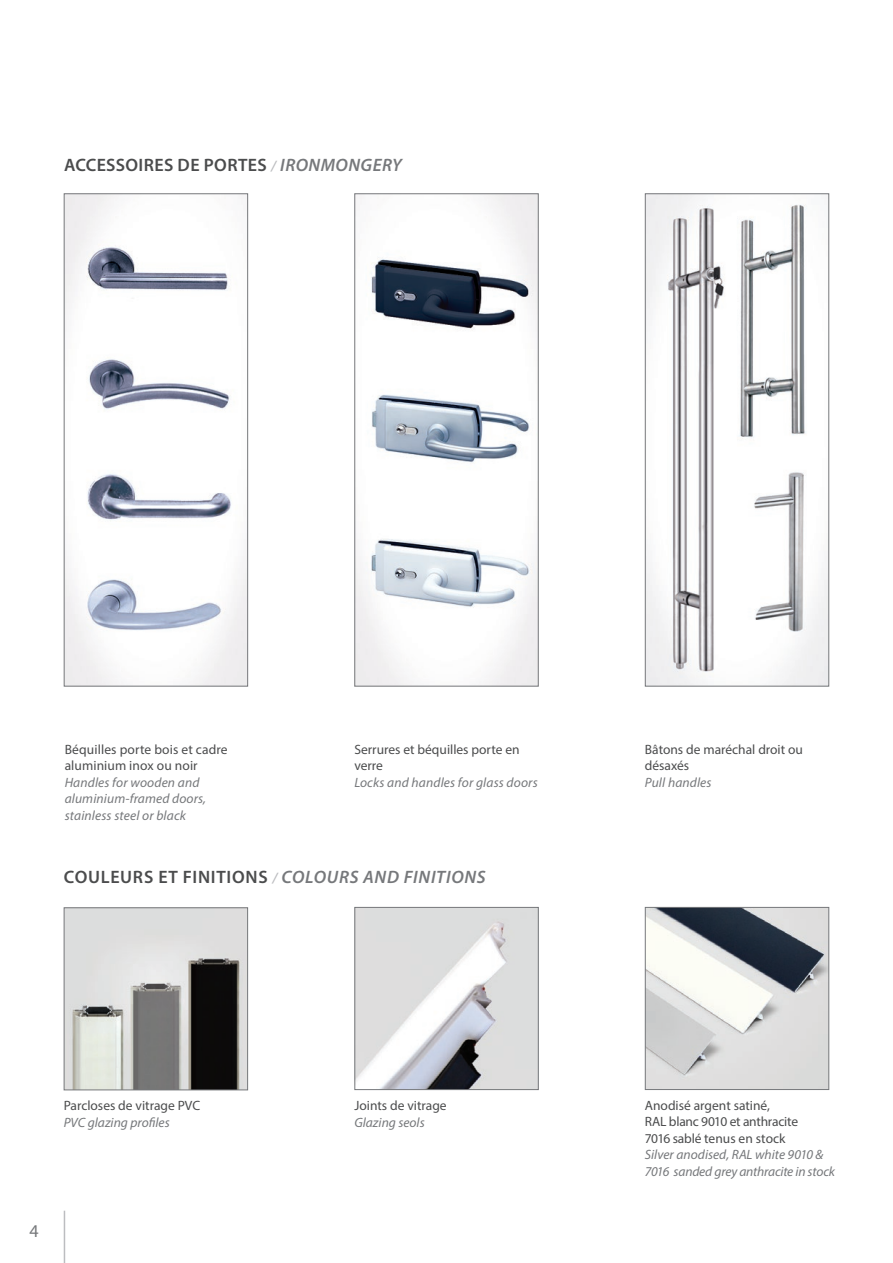
<style>
.page{position:relative;width:893px;height:1263px;background:#fff}
.page>*{position:absolute;margin:0;border:0;box-sizing:border-box;transform-origin:0 0}
.t1{font:600 18px "Myriad Pro";letter-spacing:.015em;color:#4b4c4d}
.t2{font:italic 600 18px "Myriad Pro";letter-spacing:.04em;color:#76787b}
.t3{font:18px "Myriad Pro";color:#76787b}
.t4{font:13.5px/16.5px "Myriad Pro";color:#4b4c4d}
.t5{font:italic 13.5px/16.5px "Myriad Pro";letter-spacing:.01em;color:#76787b}
.t6{font:italic 13.5px/16.5px "Myriad Pro";letter-spacing:-.01em;color:#76787b}
.s1{font-style:italic;font-size:15px;color:#bcbdc0}
.s2{font-style:italic;color:#76787b}
.s3{font-style:normal;color:#4b4c4d}
.s4{font-size:15px;color:#bcbdc0}
</style>
<div class="page">
<hr style="left:64px;top:1211px;width:1px;height:52px;background:#bcbdc0">
<img style="left:647px;top:909px;width:180px;height:179px">
<div style="left:645px;top:907px;width:184px;height:183px;border:1px solid #76787b"></div>
<img style="left:66px;top:909px;width:180px;height:179px">
<div style="left:64px;top:907px;width:184px;height:183px;border:1px solid #76787b"></div>
<img style="left:66px;top:195px;width:180px;height:489px">
<div style="left:64px;top:193px;width:184px;height:493px;border:1px solid #76787b"></div>
<img style="left:356px;top:195px;width:181px;height:489px">
<div style="left:354px;top:193px;width:185px;height:493px;border:1px solid #76787b"></div>
<img style="left:647px;top:195px;width:180px;height:489px">
<div style="left:645px;top:193px;width:184px;height:493px;border:1px solid #76787b"></div>
<img style="left:356px;top:909px;width:181px;height:179px">
<div style="left:354px;top:907px;width:185px;height:183px;border:1px solid #76787b"></div>
<h1 class="t1" style="left:64px;top:153px;width:339px">ACCESSOIRES DE PORTES <span class="s1">/</span> <span class="s2">IRONMONGERY</span></h1>
<p class="t4" style="left:65px;top:741px;width:165px">Béquilles porte bois et cadre aluminium inox ou noir</p>
<p class="t5" style="left:65px;top:774px;width:143px">Handles for wooden and aluminium-framed doors, stainless steel or black</p>
<p class="t4" style="left:354px;top:741px;width:167px">Serrures et béquilles porte en verre</p>
<p class="t5" style="left:354px;top:774px;width:185px">Locks and handles for glass doors</p>
<h1 class="t1" style="left:64px;top:866px;width:23px">COULEU</h1>
<h1 class="t2" style="left:133px;top:866px;width:354px"><span class="s3">RS ET FINITIONS</span> <span class="s4">/</span> COLOURS AND FINITIONS</h1>
<p class="t4" style="left:64px;top:1097px;width:138px">Parcloses de vitrage PVC</p>
<p class="t5" style="left:64px;top:1114px;width:108px">PVC glazing profiles</p>
<h1 class="t3" style="left:29px;top:1220px;width:11px">4</h1>
<p class="t4" style="left:354px;top:1097px;width:94px">Joints de vitrage</p>
<p class="t5" style="left:354px;top:1114px;width:72px">Glazing seols</p>
<p class="t4" style="left:645px;top:741px;width:160px">Bâtons de maréchal droit ou désaxés</p>
<p class="t5" style="left:645px;top:774px;width:68px">Pull handles</p>
<p class="t4" style="left:645px;top:1097px;width:155px">Anodisé argent satiné,<br>RAL blanc 9010 et anthracite<br>7016 sablé tenus en stock</p>
<p class="t6" style="left:645px;top:1146px;width:192px">Silver anodised, RAL white 9010 &amp;<br>7016 sanded grey anthracite in stock</p>
</div>
